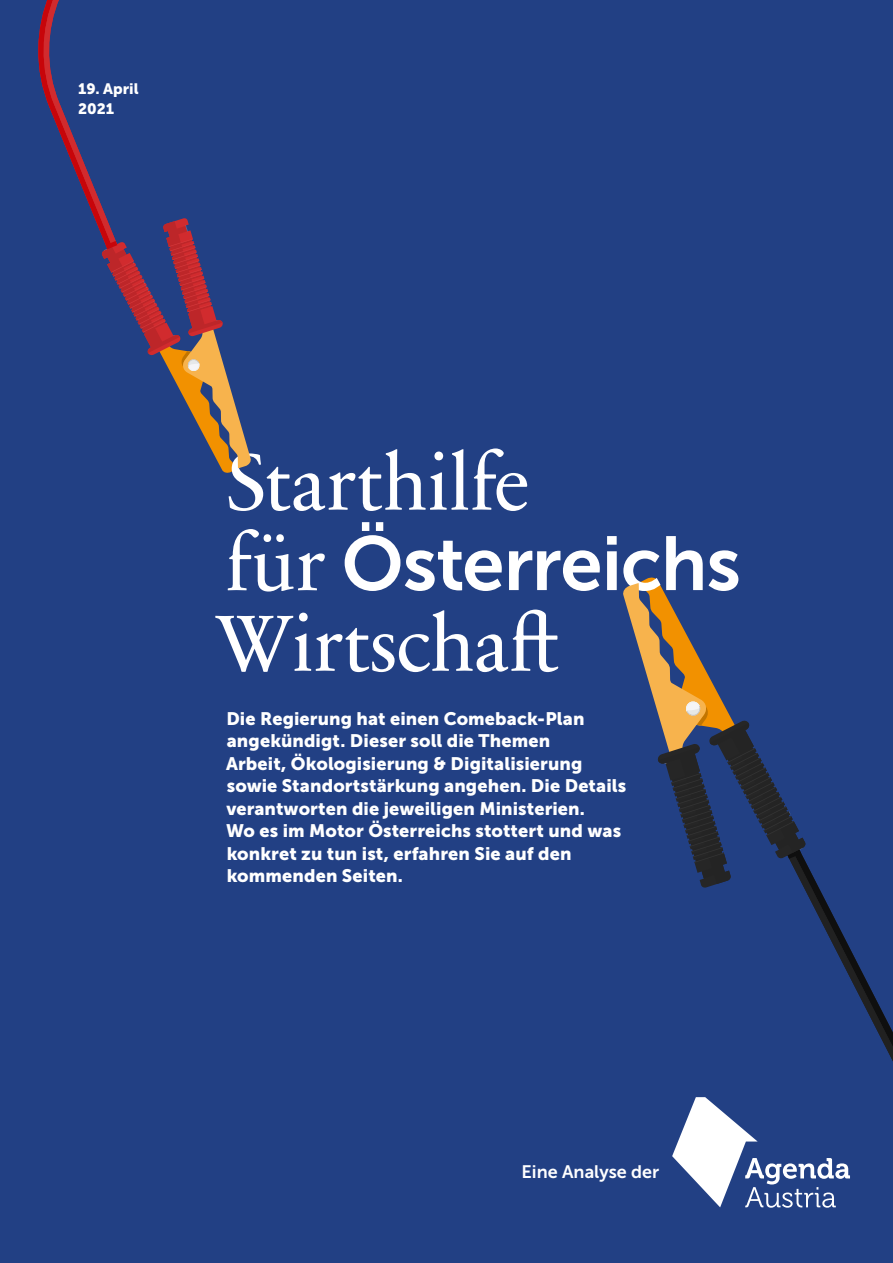
<style>
.page{position:relative;width:893px;height:1263px;background:#224084}
.page>*{position:absolute;margin:0;border:0;box-sizing:border-box;transform-origin:0 0}
.t1{font:80.55px "Sabon Next LT Pro";letter-spacing:-.015em;color:#fff}
.t2{font:76.05px "Museo Sans 700";letter-spacing:-.015em;color:#fff}
.t3{font:18px/22.5px "Museo Sans 900";letter-spacing:.005em;color:#fff}
.t4{font:18px "Museo Sans 700";color:#fff}
.t5{font:15px/19.5px "Museo Sans 900";color:#fff}
.s1{font-family:"Sabon Next LT Pro";font-size:80.55px}
</style>
<div class="page">
<svg style="left:38px;top:0;width:213px;height:473px"></svg>
<svg style="left:623px;top:577px;width:270px;height:484px"></svg>
<svg style="left:672px;top:1097px;width:178px;height:111px"></svg>
<p class="t5" style="left:78px;top:79px;width:62px">19. April<br>2021</p>
<h1 class="t1" style="left:226px;top:420px;width:306px">Starthilfe</h1>
<h2 class="t2" style="left:225px;top:521px;width:517px"><span class="s1">für</span> Österreichs</h2>
<h1 class="t1" style="left:215px;top:581px;width:345px">Wirtschaft</h1>
<p class="t3" style="left:226px;top:707px;width:402px">Die Regierung hat einen Comeback-Plan angekündigt. Dieser soll die Themen<br>Arbeit, Ökologisierung &amp; Digitalisierung sowie Standortstärkung angehen. Die Details verantworten die jeweiligen Ministerien.<br>Wo es im Motor Österreichs stottert und was konkret zu tun ist, erfahren Sie auf den kommenden Seiten.</p>
<p class="t4" style="left:522px;top:1162px;width:139px">Eine Analyse der</p>
</div>
